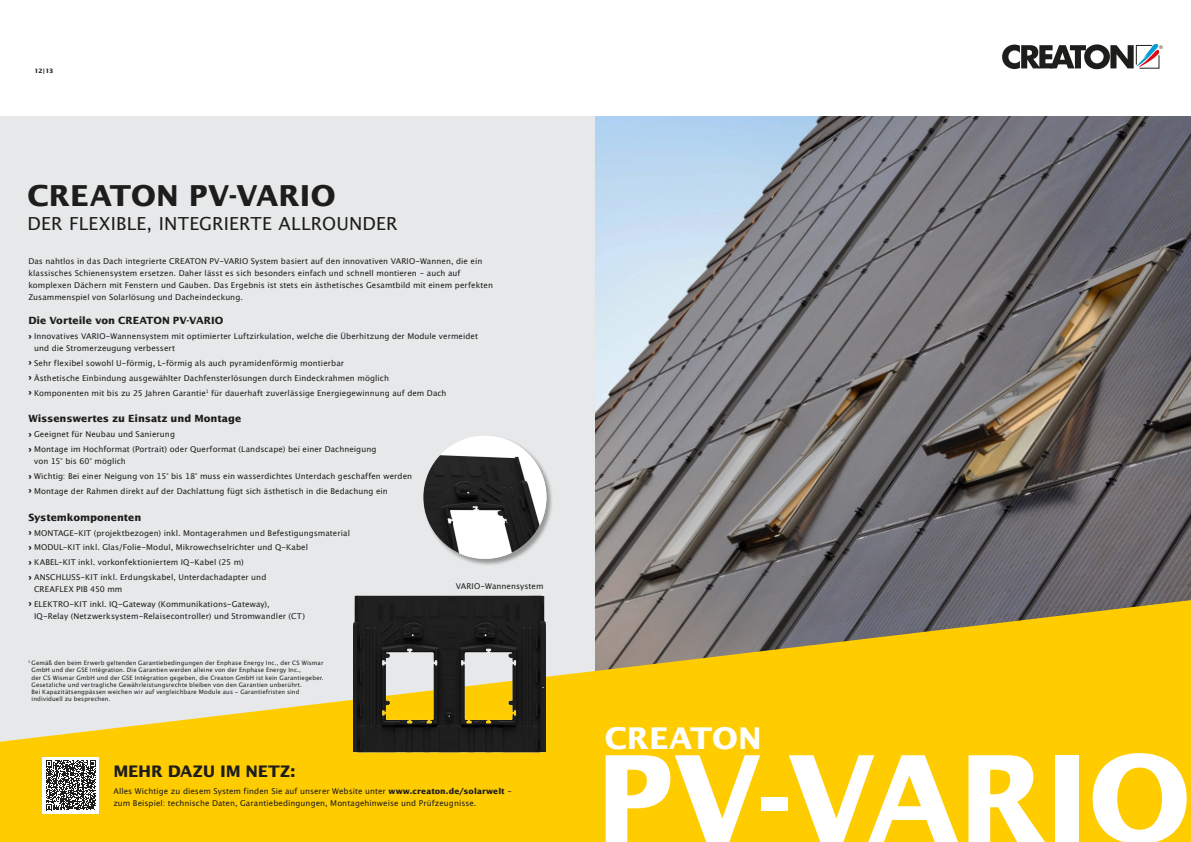
<style>
.page{position:relative;width:1191px;height:842px;background:#fff}
.page>*{position:absolute;margin:0;border:0;box-sizing:border-box;transform-origin:0 0}
.Headline_Lucida_30pt_grau_bold_Versalien{font:700 120px "Lucida San";letter-spacing:-.01em;color:#fff}
.Headline_Lucida_30pt_grau_bold_Versalien-2{font:700 30.1px "Lucida San";letter-spacing:.005em;color:#fff}
.Headline_Lucida_30pt_grau_bold_Versalien-3{font:700 29px "Lucida San";color:#1d1d1b}
.Headline_Lucida_30pt_grau_bold_Versalien-4{font:18px "Lucida San Rom";letter-spacing:.01em;color:#1d1d1b}
.Copytext_Lucida_8pt_grau_NEU{font:700 16px "Lucida San";letter-spacing:-.015em;color:#1d1d1b}
.Copytext_Lucida_8pt_grau_NEU-2{font:700 10px "Lucida San";letter-spacing:-.005em;color:#1d1d1b}
.Copytext_Lucida_8pt_grau_NEU-3{font:8px/12px "Lucida San Rom";letter-spacing:.005em;color:#1d1d1b}
.Copytext_Lucida_8pt_grau_NEU-4{font:6px/7.2px "Lucida San Rom";letter-spacing:.02em;color:#1d1d1b}
.Copytext_Lucida_8pt_grau_NEU-5{font:700 6px "Lucida San";color:#1d1d1b}
.s1{font-family:"Muller";font-weight:800;font-size:9px}
.s2{font-family:"Lucida San";font-weight:700}
</style>
<div class="page">
<div style="left:0;top:116px;width:1191px;height:726px;background:#e6e8e9"></div>
<img style="left:595px;top:116px;width:596px;height:484px">
<svg style="left:0;top:600px;width:1191px;height:242px;fill:#fc0"></svg>
<div style="left:43px;top:757px;width:56px;height:57px;background:#fff"></div>
<svg style="left:46px;top:760px;width:50px;height:50px"></svg>
<img style="left:276px;top:576px;width:347px;height:195px">
<div style="left:423px;top:436px;width:130px;height:130px;background:#1d1d1b;opacity:.4"></div>
<img style="left:423px;top:436px;width:123px;height:123px;border-radius:62px">
<svg style="left:1002px;top:44px;width:160px;height:25px"></svg>
<p class="Copytext_Lucida_8pt_grau_NEU-5" style="left:35px;top:67px;width:20px">12|13</p>
<p class="Headline_Lucida_30pt_grau_bold_Versalien-3" style="left:28px;top:176px;width:309px">CREATON PV-VARIO</p>
<p class="Headline_Lucida_30pt_grau_bold_Versalien-4" style="left:28px;top:212px;width:371px">DER FLEXIBLE, INTEGRIERTE ALLROUNDER</p>
<p class="Copytext_Lucida_8pt_grau_NEU-3" style="left:28px;top:256px;width:455px">Das nahtlos in das Dach integrierte CREATON PV-VARIO System basiert auf den innovativen VARIO-Wannen, die ein</p>
<p class="Copytext_Lucida_8pt_grau_NEU-3" style="left:28px;top:268px;width:433px">klassisches Schienensystem ersetzen. Daher lässt es sich besonders einfach und schnell montieren – auch auf</p>
<p class="Copytext_Lucida_8pt_grau_NEU-3" style="left:28px;top:280px;width:466px">komplexen Dächern mit Fenstern und Gauben. Das Ergebnis ist stets ein ästhetisches Gesamtbild mit einem perfekten</p>
<p class="Copytext_Lucida_8pt_grau_NEU-3" style="left:28px;top:292px;width:216px">Zusammenspiel von Solarlösung und Dacheindeckung.</p>
<p class="Copytext_Lucida_8pt_grau_NEU-2" style="left:28px;top:314px;width:196px">Die Vorteile von CREATON PV-VARIO</p>
<p class="Copytext_Lucida_8pt_grau_NEU-3" style="left:34px;top:330px;width:445px;text-indent:-6px"><span class="s1">›</span> Innovatives VARIO-Wannensystem mit optimierter Luftzirkulation, welche die Überhitzung der Module vermeidet und die Stromerzeugung verbessert</p>
<p class="Copytext_Lucida_8pt_grau_NEU-3" style="left:28px;top:357px;width:317px"><span class="s1">›</span> Sehr flexibel sowohl U-förmig, L-förmig als auch pyramidenförmig montierbar</p>
<p class="Copytext_Lucida_8pt_grau_NEU-3" style="left:28px;top:372px;width:362px"><span class="s1">›</span> Ästhetische Einbindung ausgewählter Dachfensterlösungen durch Eindeckrahmen möglich</p>
<p class="Copytext_Lucida_8pt_grau_NEU-3" style="left:28px;top:387px;width:420px"><span class="s1">›</span> Komponenten mit bis zu 25 Jahren Garantie<sup>1</sup> für dauerhaft zuverlässige Energiegewinnung auf dem Dach</p>
<p class="Copytext_Lucida_8pt_grau_NEU-2" style="left:28px;top:412px;width:214px">Wissenswertes zu Einsatz und Montage</p>
<p class="Copytext_Lucida_8pt_grau_NEU-3" style="left:28px;top:429px;width:148px"><span class="s1">›</span> Geeignet für Neubau und Sanierung</p>
<p class="Copytext_Lucida_8pt_grau_NEU-3" style="left:34px;top:443px;width:344px;text-indent:-6px"><span class="s1">›</span> Montage im Hochformat (Portrait) oder Querformat (Landscape) bei einer Dachneigung von 15° bis 60° möglich</p>
<p class="Copytext_Lucida_8pt_grau_NEU-3" style="left:28px;top:470px;width:385px"><span class="s1">›</span> Wichtig: Bei einer Neigung von 15° bis 18° muss ein wasserdichtes Unterdach geschaffen werden</p>
<p class="Copytext_Lucida_8pt_grau_NEU-3" style="left:28px;top:485px;width:361px"><span class="s1">›</span> Montage der Rahmen direkt auf der Dachlattung fügt sich ästhetisch in die Bedachung ein</p>
<p class="Copytext_Lucida_8pt_grau_NEU-2" style="left:28px;top:510px;width:114px">Systemkomponenten</p>
<p class="Copytext_Lucida_8pt_grau_NEU-3" style="left:28px;top:527px;width:323px"><span class="s1">›</span> MONTAGE-KIT (projektbezogen) inkl. Montagerahmen und Befestigungsmaterial</p>
<p class="Copytext_Lucida_8pt_grau_NEU-3" style="left:28px;top:542px;width:281px"><span class="s1">›</span> MODUL-KIT inkl. Glas/Folie-Modul, Mikrowechselrichter und Q-Kabel</p>
<p class="Copytext_Lucida_8pt_grau_NEU-3" style="left:28px;top:556px;width:217px"><span class="s1">›</span> KABEL-KIT inkl. vorkonfektioniertem IQ-Kabel (25 m)</p>
<p class="Copytext_Lucida_8pt_grau_NEU-3" style="left:34px;top:571px;width:234px;text-indent:-6px"><span class="s1">›</span> ANSCHLUSS-KIT inkl. Erdungskabel, Unterdachadapter und<br>CREAFLEX PIB 450 mm</p>
<p class="Copytext_Lucida_8pt_grau_NEU-3" style="left:34px;top:598px;width:272px;text-indent:-6px"><span class="s1">›</span> ELEKTRO-KIT inkl. IQ-Gateway (Kommunikations-Gateway),<br>IQ-Relay (Netzwerksystem-Relaisecontroller) und Stromwandler (CT)</p>
<p class="Copytext_Lucida_8pt_grau_NEU-3" style="left:456px;top:580px;width:89px">VARIO-Wannensystem</p>
<p class="Copytext_Lucida_8pt_grau_NEU-4" style="left:32px;top:660px;width:294px;text-indent:-3px"><sup>1</sup> Gemäß den beim Erwerb geltenden Garantiebedingungen der Enphase Energy Inc., der CS Wismar GmbH und der GSE Intégration. Die Garantien werden alleine von der Enphase Energy Inc.,<br>der CS Wismar GmbH und der GSE Intégration gegeben, die Creaton GmbH ist kein Garantiegeber.<br>Gesetzliche und vertragliche Gewährleistungsrechte bleiben von den Garantien unberührt.<br>Bei Kapazitätsengpässen weichen wir auf vergleichbare Module aus - Garantiefristen sind individuell zu besprechen.</p>
<p class="Copytext_Lucida_8pt_grau_NEU" style="left:113px;top:761px;width:184px">MEHR DAZU IM NETZ:</p>
<p class="Copytext_Lucida_8pt_grau_NEU-3" style="left:113px;top:785px;width:400px">Alles Wichtige zu diesem System finden Sie auf unserer Website unter <span class="s2">www.creaton.de/solarwelt</span> – zum Beispiel: technische Daten, Garantiebedingungen, Montagehinweise und Prüfzeugnisse.</p>
<p class="Headline_Lucida_30pt_grau_bold_Versalien-2" style="left:604px;top:718px;width:158px">CREATON</p>
<p class="Headline_Lucida_30pt_grau_bold_Versalien" style="left:595px;top:719px;width:597px">PV-VARIO</p>
</div>
